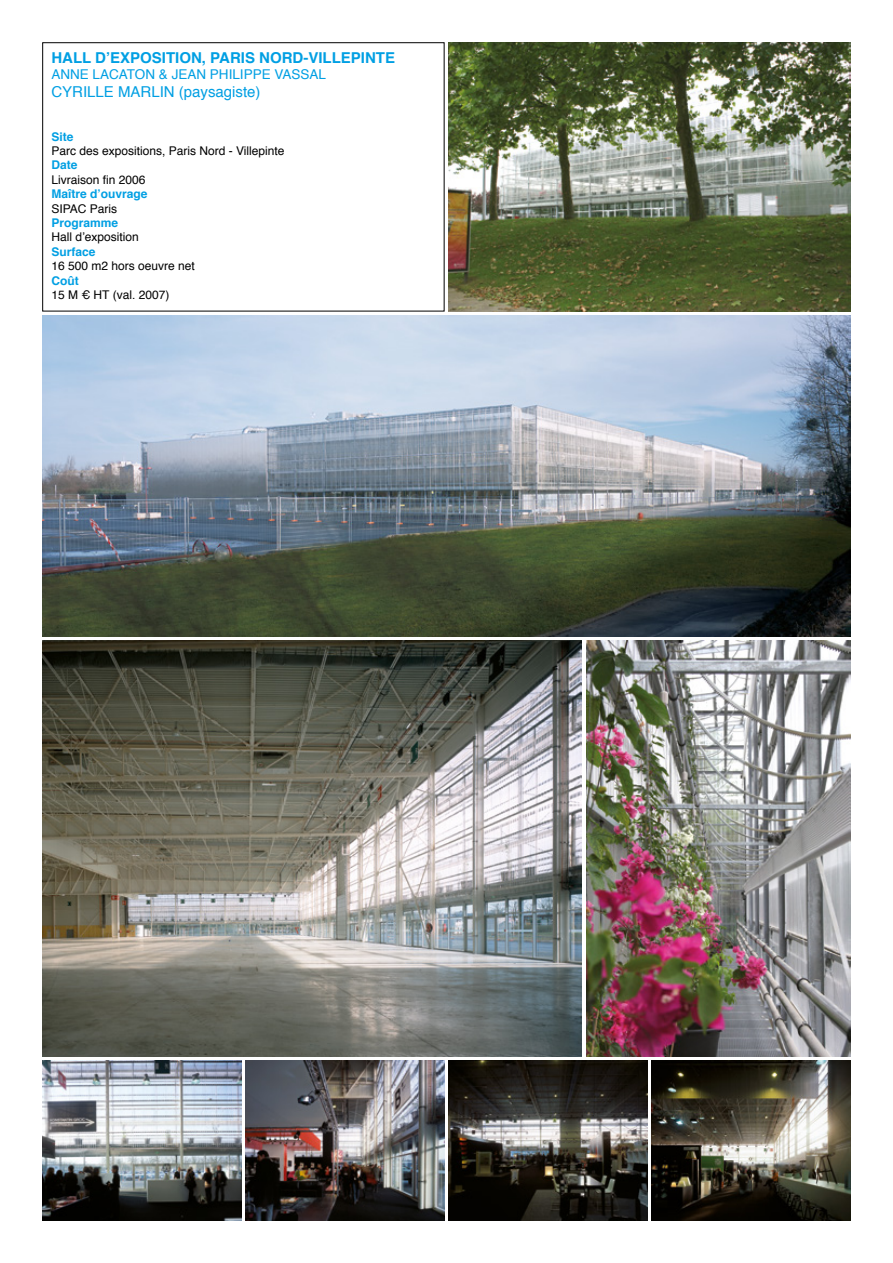
<style>
.page{position:relative;width:893px;height:1263px;background:#fff}
.page>*{position:absolute;margin:0;border:0;box-sizing:border-box;transform-origin:0 0}
.t1{font:700 15px "Helvetica";color:#009fe3}
.t2{font:15px "Helvetica";color:#009fe3}
.t3{font:13.5px "Helvetica";color:#009fe3}
.t4{font:12px "Helvetica";color:#000}
.t5{font:700 12px "Helvetica";color:#009fe3}
</style>
<div class="page">
<img style="left:43px;top:315px;width:807px;height:322px">
<img style="left:43px;top:641px;width:539px;height:415px">
<img style="left:586px;top:641px;width:264px;height:415px">
<img style="left:43px;top:1061px;width:199px;height:159px">
<img style="left:246px;top:1061px;width:198px;height:159px">
<img style="left:449px;top:1061px;width:199px;height:159px">
<img style="left:652px;top:1061px;width:198px;height:159px">
<img style="left:449px;top:43px;width:401px;height:268px">
<p class="t1" style="left:51px;top:46px;width:345px">HALL D’EXPOSITION, PARIS NORD-VILLEPINTE</p>
<p class="t3" style="left:51px;top:64px;width:276px">ANNE LACATON &amp; JEAN PHILIPPE VASSAL</p>
<p class="t2" style="left:51px;top:81px;width:211px">CYRILLE MARLIN (paysagiste)</p>
<p class="t5" style="left:51px;top:127px;width:24px">Site</p>
<p class="t4" style="left:51px;top:141px;width:235px">Parc des expositions, Paris Nord - Villepinte</p>
<p class="t5" style="left:51px;top:155px;width:28px">Date</p>
<p class="t4" style="left:51px;top:170px;width:96px">Livraison fin 2006</p>
<p class="t5" style="left:51px;top:184px;width:98px">Maître d’ouvrage</p>
<p class="t4" style="left:51px;top:199px;width:67px">SIPAC Paris</p>
<p class="t5" style="left:51px;top:213px;width:68px">Programme</p>
<p class="t4" style="left:51px;top:228px;width:89px">Hall d’exposition</p>
<p class="t5" style="left:51px;top:242px;width:46px">Surface</p>
<p class="t4" style="left:51px;top:257px;width:145px">16 500 m2 hors oeuvre net</p>
<p class="t5" style="left:51px;top:271px;width:29px">Coût</p>
<p class="t4" style="left:51px;top:285px;width:120px">15 M € HT (val. 2007)</p>
</div>
